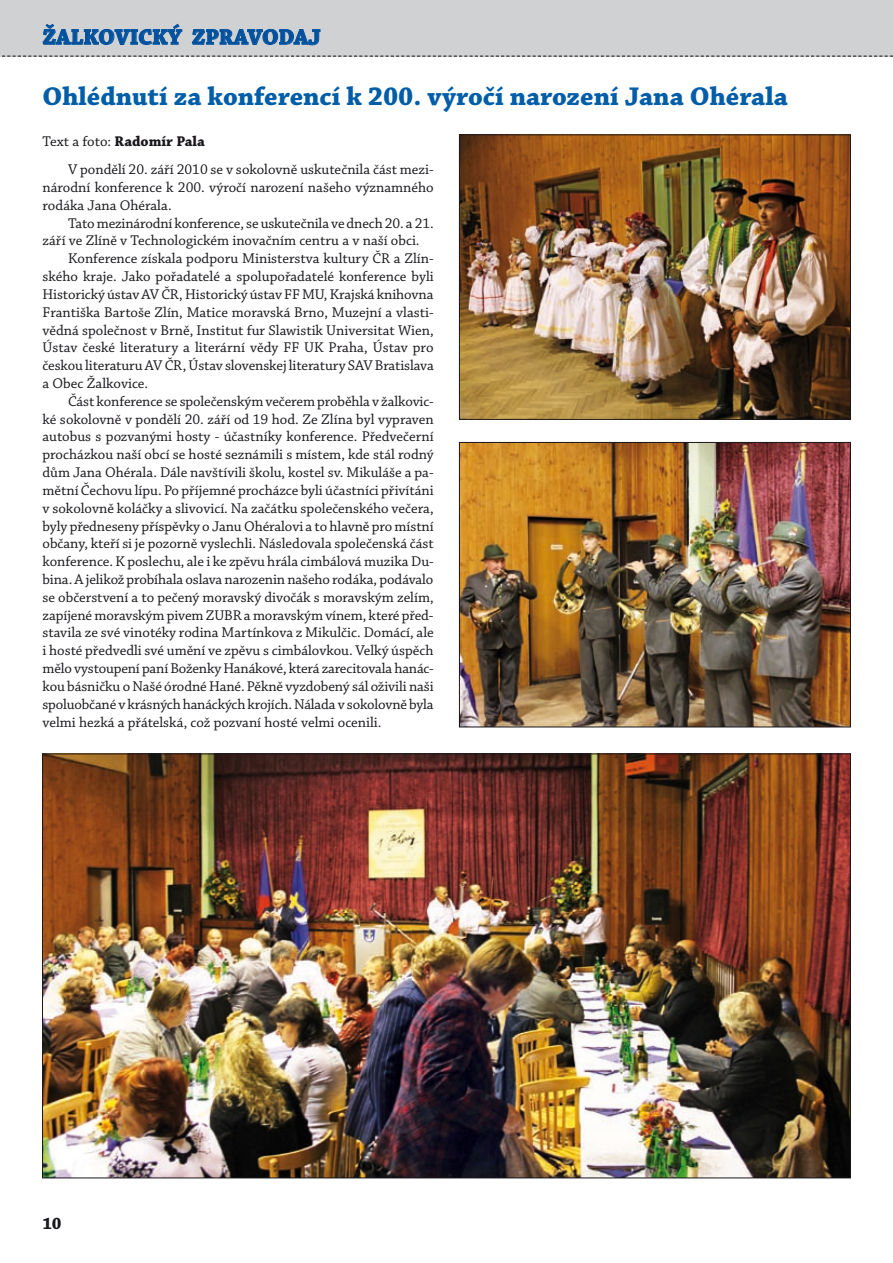
<style>
.page{position:relative;width:893px;height:1263px;background:#fff}
.page>*{position:absolute;margin:0;border:0;box-sizing:border-box;transform-origin:0 0}
.t1{font:700 27px "Chaparral Pro";color:#005da8}
.t2{font:700 22.5px "Chaparral Pro";color:#00519e}
.t3{font:700 17.25px "Chaparral Pro";color:#1a171c}
.t4{font:14.85px/28.5px "Chaparral Pro";color:#1a171c}
.s1{font-weight:700}
</style>
<div class="page">
<div style="left:0;top:0;width:893px;height:56px;background:#d0d1d2"></div>
<svg style="left:0;top:56px;width:893px;height:1px"></svg>
<svg style="left:43px;top:24px;width:139px;height:21px"></svg>
<svg style="left:192px;top:29px;width:128px;height:16px"></svg>
<img style="left:44px;top:756px;width:805px;height:420px">
<img style="left:461px;top:137px;width:388px;height:281px">
<div style="left:459px;top:135px;width:392px;height:285px;border:1px solid #1a171c"></div>
<img style="left:461px;top:444px;width:388px;height:281px">
<div style="left:459px;top:442px;width:392px;height:285px;border:1px solid #1a171c"></div>
<h2 class="t2" style="left:43px;top:24px;width:280px">Žalkovický zpravodaj</h2>
<h1 class="t1" style="left:43px;top:81px;width:747px">Ohlédnutí za konferencí k 200. výročí narození Jana Ohérala</h1>
<p class="t4" style="left:68px;top:127px;width:367px;text-indent:-26px">Text a foto: <span class="s1">Radomír Pala<br></span>V pondělí 20. září 2010 se v sokolovně uskutečnila část mezi-</p>
<p class="t4" style="left:43px;top:179px;width:393px;line-height:17.9px">národní konference k 200. výročí narození našeho významného rodáka Jana Ohérala.</p>
<p class="t4" style="left:68px;top:209px;width:367px">Tato mezinárodní konference, se uskutečnila ve dnech 20. a 21.</p>
<p class="t4" style="left:43px;top:227px;width:379px">září ve Zlíně v Technologickém inovačním centru a v naší obci.</p>
<p class="t4" style="left:68px;top:245px;width:367px">Konference získala podporu Ministerstva kultury ČR a Zlín-</p>
<p class="t4" style="left:43px;top:263px;width:393px">ského kraje. Jako pořadatelé a spolupořadatelé konference byli</p>
<p class="t4" style="left:43px;top:280px;width:392px">Historický ústav AV ČR, Historický ústav FF MU, Krajská knihovna</p>
<p class="t4" style="left:43px;top:298px;width:393px">Františka Bartoše Zlín, Matice moravská Brno, Muzejní a vlasti-</p>
<p class="t4" style="left:43px;top:316px;width:393px">vědná společnost v Brně, Institut fur Slawistik Universitat Wien,</p>
<p class="t4" style="left:43px;top:334px;width:392px">Ústav české literatury a literární vědy FF UK Praha, Ústav pro</p>
<p class="t4" style="left:43px;top:352px;width:393px">českou literaturu AV ČR, Ústav slovenskej literatury SAV Bratislava</p>
<p class="t4" style="left:43px;top:370px;width:107px">a Obec Žalkovice.</p>
<p class="t4" style="left:68px;top:387px;width:367px">Část konference se společenským večerem proběhla v žalkovic-</p>
<p class="t4" style="left:43px;top:405px;width:393px">ké sokolovně v pondělí 20. září od 19 hod. Ze Zlína byl vypraven</p>
<p class="t4" style="left:43px;top:423px;width:393px">autobus s pozvanými hosty - účastníky konference. Předvečerní</p>
<p class="t4" style="left:43px;top:441px;width:393px">procházkou naší obcí se hosté seznámili s místem, kde stál rodný</p>
<p class="t4" style="left:43px;top:459px;width:393px">dům Jana Ohérala. Dále navštívili školu, kostel sv. Mikuláše a pa-</p>
<p class="t4" style="left:43px;top:476px;width:393px">mětní Čechovu lípu. Po příjemné procházce byli účastníci přivítáni</p>
<p class="t4" style="left:43px;top:494px;width:393px">v sokolovně koláčky a slivovicí. Na začátku společenského večera,</p>
<p class="t4" style="left:43px;top:512px;width:393px">byly předneseny příspěvky o Janu Ohéralovi a to hlavně pro místní</p>
<p class="t4" style="left:43px;top:530px;width:393px">občany, kteří si je pozorně vyslechli. Následovala společenská část</p>
<p class="t4" style="left:43px;top:548px;width:393px">konference. K poslechu, ale i ke zpěvu hrála cimbálová muzika Du-</p>
<p class="t4" style="left:43px;top:566px;width:392px">bina. A jelikož probíhala oslava narozenin našeho rodáka, podávalo</p>
<p class="t4" style="left:43px;top:583px;width:393px">se občerstvení a to pečený moravský divočák s moravským zelím,</p>
<p class="t4" style="left:43px;top:601px;width:393px">zapíjené moravským pivem ZUBR a moravským vínem, které před-</p>
<p class="t4" style="left:43px;top:619px;width:393px">stavila ze své vinotéky rodina Martínkova z Mikulčic. Domácí, ale</p>
<p class="t4" style="left:43px;top:637px;width:393px">i hosté předvedli své umění ve zpěvu s cimbálovkou. Velký úspěch</p>
<p class="t4" style="left:43px;top:655px;width:393px">mělo vystoupení paní Boženky Hanákové, která zarecitovala hanác-</p>
<p class="t4" style="left:43px;top:673px;width:393px">kou básničku o Našé órodné Hané. Pěkně vyzdobený sál oživili naši</p>
<p class="t4" style="left:43px;top:690px;width:393px">spoluobčané v krásných hanáckých krojích. Nálada v sokolovně byla</p>
<p class="t4" style="left:43px;top:708px;width:340px">velmi hezká a přátelská, což pozvaní hosté velmi ocenili.</p>
<p class="t3" style="left:43px;top:1214px;width:21px">10</p>
</div>
